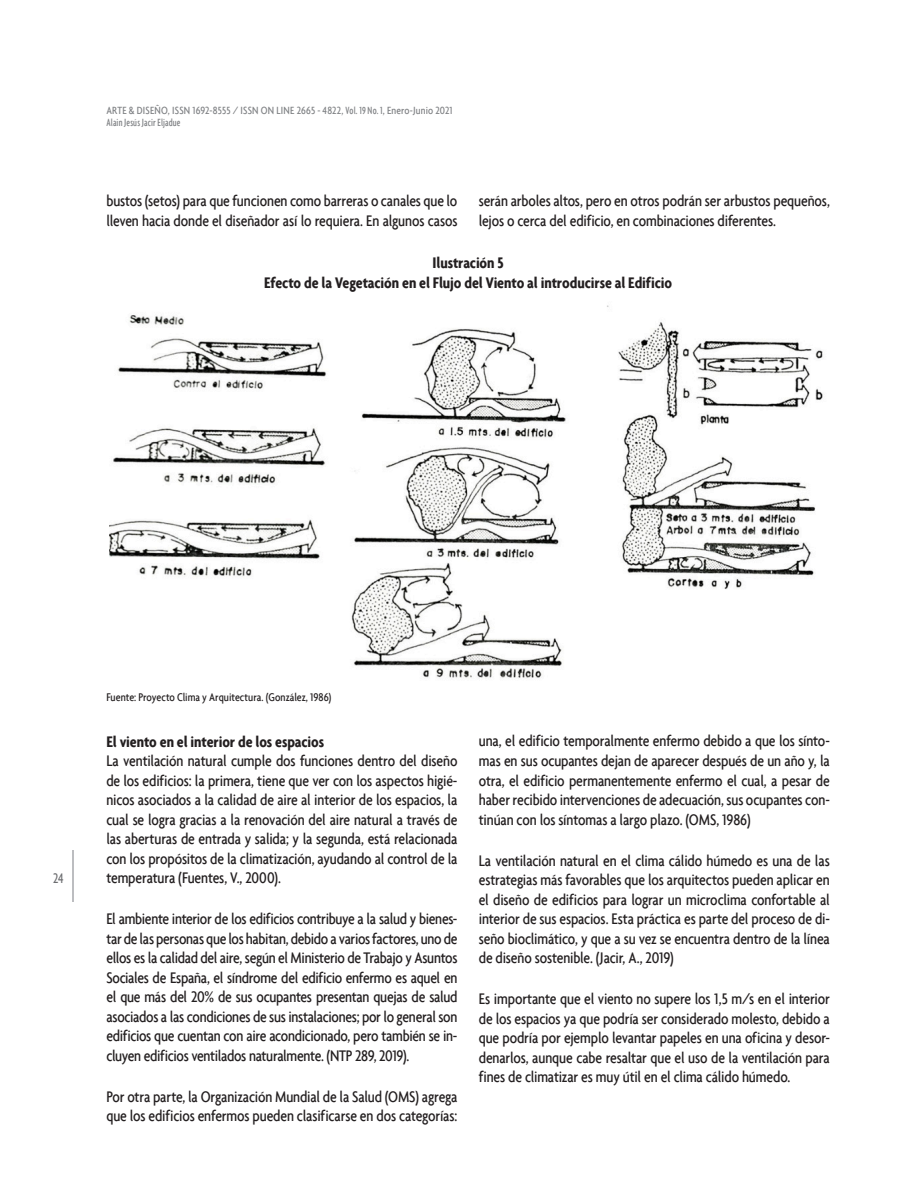
<style>
.page{position:relative;width:915px;height:1191px;background:#fff}
.page>*{position:absolute;margin:0;border:0;box-sizing:border-box;transform-origin:0 0}
.General{font:500 condensed 16.5px/19.5px "Agenda";letter-spacing:-.01em;color:#231f20;text-align:justify}
.General-2{font:700 condensed 16.5px "Agenda";letter-spacing:-.005em;color:#231f20}
.t1{font:500 condensed 15px "Agenda";color:#6c6d70;scale:.9 1}
.General-3{font:500 condensed 12px "Agenda";color:#231f20}
.t2{font:500 condensed 11.25px/12px "Agenda";letter-spacing:.015em;color:#808285}
.s1{font-stretch:extra-condensed}
</style>
<div class="page">
<hr style="left:72px;top:850px;width:2px;height:51px;background:#bcbdc0">
<img style="left:110px;top:305px;width:713px;height:373px">
<p class="t2" style="left:106px;top:104px;width:347px">ARTE &amp; DISEÑO, ISSN 1692-8555 / ISSN ON LINE 2665 - 4822, <span class="s1">Vol. 19 No. 1</span>, Enero-Junio 2021<br><span class="s1">Alain Jesús Jacir Eljadue</span></p>
<p class="General" style="left:106px;top:191px;width:352px">bustos (setos) para que funcionen como barreras o canales que lo lleven hacia donde el diseñador así lo requiera. En algunos casos</p>
<p class="General" style="left:478px;top:191px;width:352px">serán arboles altos, pero en otros podrán ser arbustos pequeños, lejos o cerca del edificio, en combinaciones diferentes.</p>
<p class="General-2" style="left:432px;top:253px;width:73px">Ilustración 5</p>
<p class="General-2" style="left:264px;top:272px;width:409px">Efecto de la Vegetación en el Flujo del Viento al introducirse al Edificio</p>
<p class="t1" style="left:53px;top:870px;width:13px">24</p>
<p class="General-3" style="left:106px;top:690px;width:226px">Fuente: Proyecto Clima y Arquitectura. (González, 1986)</p>
<p class="General-2" style="left:106px;top:731px;width:219px">El viento en el interior de los espacios</p>
<p class="General" style="left:106px;top:750px;width:352px">La ventilación natural cumple dos funciones dentro del diseño de los edificios: la primera, tiene que ver con los aspectos higié&shy;nicos asociados a la calidad de aire al interior de los espacios, la cual se logra gracias a la renovación del aire natural a través de las aberturas de entrada y salida; y la segunda, está relacionada con los propósitos de la climatización, ayudando al control de la temperatura (Fuentes, V., 2000).</p>
<p class="General" style="left:106px;top:909px;width:352px">El ambiente interior de los edificios contribuye a la salud y bienes&shy;tar de las personas que los habitan, debido a varios factores, uno de ellos es la calidad del aire, según el Ministerio de Trabajo y Asuntos Sociales de España, el síndrome del edificio enfermo es aquel en el que más del 20% de sus ocupantes presentan quejas de salud asociados a las condiciones de sus instalaciones; por lo general son edificios que cuentan con aire acondicionado, pero también se in&shy;cluyen edificios ventilados naturalmente. (NTP 289, 2019).</p>
<p class="General" style="left:106px;top:1086px;width:352px">Por otra parte, la Organización Mundial de la Salud (OMS) agrega que los edificios enfermos pueden clasificarse en dos categorías:</p>
<p class="General" style="left:478px;top:731px;width:352px">una, el edificio temporalmente enfermo debido a que los sínto&shy;mas en sus ocupantes dejan de aparecer después de un año y, la otra, el edificio permanentemente enfermo el cual, a pesar de haber recibido intervenciones de adecuación, sus ocupantes con&shy;tinúan con los síntomas a largo plazo. (OMS, 1986)</p>
<p class="General" style="left:478px;top:850px;width:352px">La ventilación natural en el clima cálido húmedo es una de las estrategias más favorables que los arquitectos pueden aplicar en el diseño de edificios para lograr un microclima confortable al interior de sus espacios. Esta práctica es parte del proceso de di&shy;seño bioclimático, y que a su vez se encuentra dentro de la línea de diseño sostenible. (Jacir, A., 2019)</p>
<p class="General" style="left:478px;top:989px;width:352px">Es importante que el viento no supere los 1,5 m/s en el interior de los espacios ya que podría ser considerado molesto, debido a que podría por ejemplo levantar papeles en una oficina y desor&shy;denarlos, aunque cabe resaltar que el uso de la ventilación para fines de climatizar es muy útil en el clima cálido húmedo.</p>
</div>
